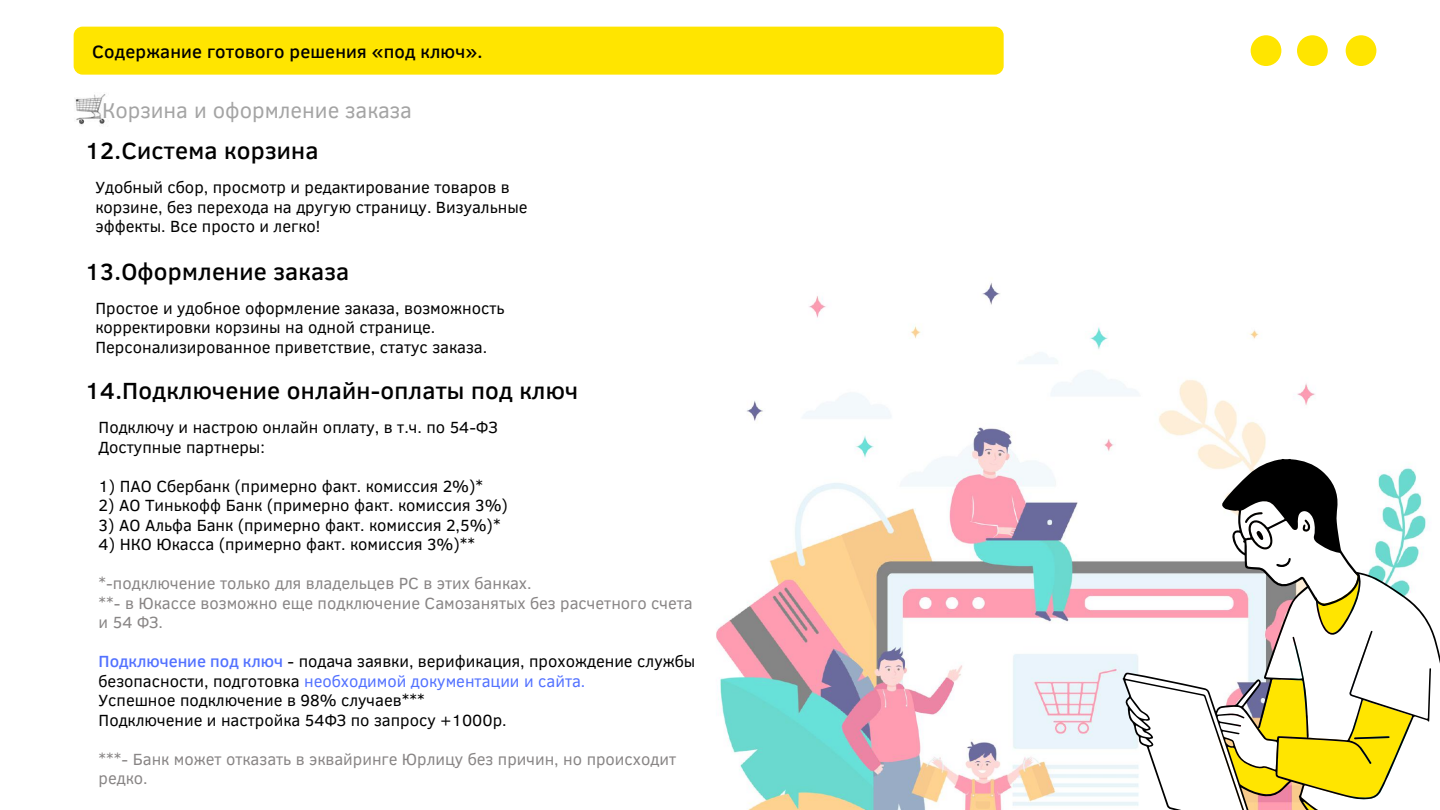
<style>
.page{position:relative;width:1440px;height:810px;background:#fff}
.page>*{position:absolute;margin:0;border:0;box-sizing:border-box;transform-origin:0 0}
.t1{font:500 24px "Clear Sans";letter-spacing:.01em;color:#000}
.t2{font:22px "Clear Sans";color:#a4a4a4}
.t3{font:500 18.3px "Clear Sans";letter-spacing:.01em;color:#000}
.t4{font:16.6px/19.5px "Clear Sans";color:#000}
.t5{font:16.6px/19.5px "Clear Sans";color:#888585}
.s1{font-weight:500;color:#5271ff}
.s2{color:#5271ff}
</style>
<div class="page">
<div style="left:74px;top:27px;width:930px;height:48px;background:#ffe500;border-radius:9px"></div>
<div style="left:1346px;top:35px;width:30px;height:31px;background:#ffe500;border-radius:50%"></div>
<div style="left:1297px;top:35px;width:31px;height:31px;background:#ffe500;border-radius:50%"></div>
<div style="left:1251px;top:35px;width:30px;height:31px;background:#ffe500;border-radius:50%"></div>
<img style="left:716px;top:283px;width:600px;height:527px">
<svg style="left:1125px;top:459px;width:315px;height:351px"></svg>
<img style="left:75px;top:94px;width:31px;height:32px">
<p class="t3" style="left:92px;top:38px;width:392px">Содержание готового решения «под ключ».</p>
<h2 class="t2" style="left:102px;top:95px;width:312px">Корзина и оформление заказа</h2>
<h1 class="t1" style="left:85px;top:133px;width:235px">12.Система корзина</h1>
<p class="t4" style="left:95px;top:177px;width:434px">Удобный сбор, просмотр и редактирование товаров в корзине, без перехода на другую страницу. Визуальные эффекты. Все просто и легко!</p>
<h1 class="t1" style="left:85px;top:254px;width:266px">13.Оформление заказа</h1>
<p class="t4" style="left:95px;top:297px;width:411px">Простое и удобное оформление заказа, возможность корректировки корзины на одной странице.<br>Персонализированное приветствие, статус заказа.</p>
<h1 class="t1" style="left:85px;top:373px;width:495px">14.Подключение онлайн-оплаты под ключ</h1>
<p class="t4" style="left:99px;top:417px;width:401px">Подключу и настрою онлайн оплату, в т.ч. по 54-ФЗ<br>Доступные партнеры:</p>
<p class="t4" style="left:99px;top:475px;width:386px">1) ПАО Сбербанк (примерно факт. комиссия 2%)*</p>
<p class="t4" style="left:99px;top:495px;width:411px">2) АО Тинькофф Банк (примерно факт. комиссия 3%)</p>
<p class="t4" style="left:99px;top:514px;width:404px">3) АО Альфа Банк (примерно факт. комиссия 2,5%)*</p>
<p class="t4" style="left:99px;top:534px;width:378px">4) НКО Юкасса (примерно факт. комиссия 3%)**</p>
<p class="t5" style="left:99px;top:573px;width:596px">*-подключение только для владельцев РС в этих банках.<br>**- в Юкассе возможно еще подключение Самозанятых без расчетного счета и 54 ФЗ.</p>
<p class="t4" style="left:99px;top:651px;width:598px"><span class="s1">Подключение под ключ</span> - подача заявки, верификация, прохождение службы безопасности, подготовка <span class="s2">необходимой документации и сайта.<br></span>Успешное подключение в 98% случаев***<br>Подключение и настройка 54ФЗ по запросу +1000р.</p>
<p class="t5" style="left:99px;top:748px;width:579px">***- Банк может отказать в эквайринге Юрлицу без причин, но происходит редко.</p>
</div>
